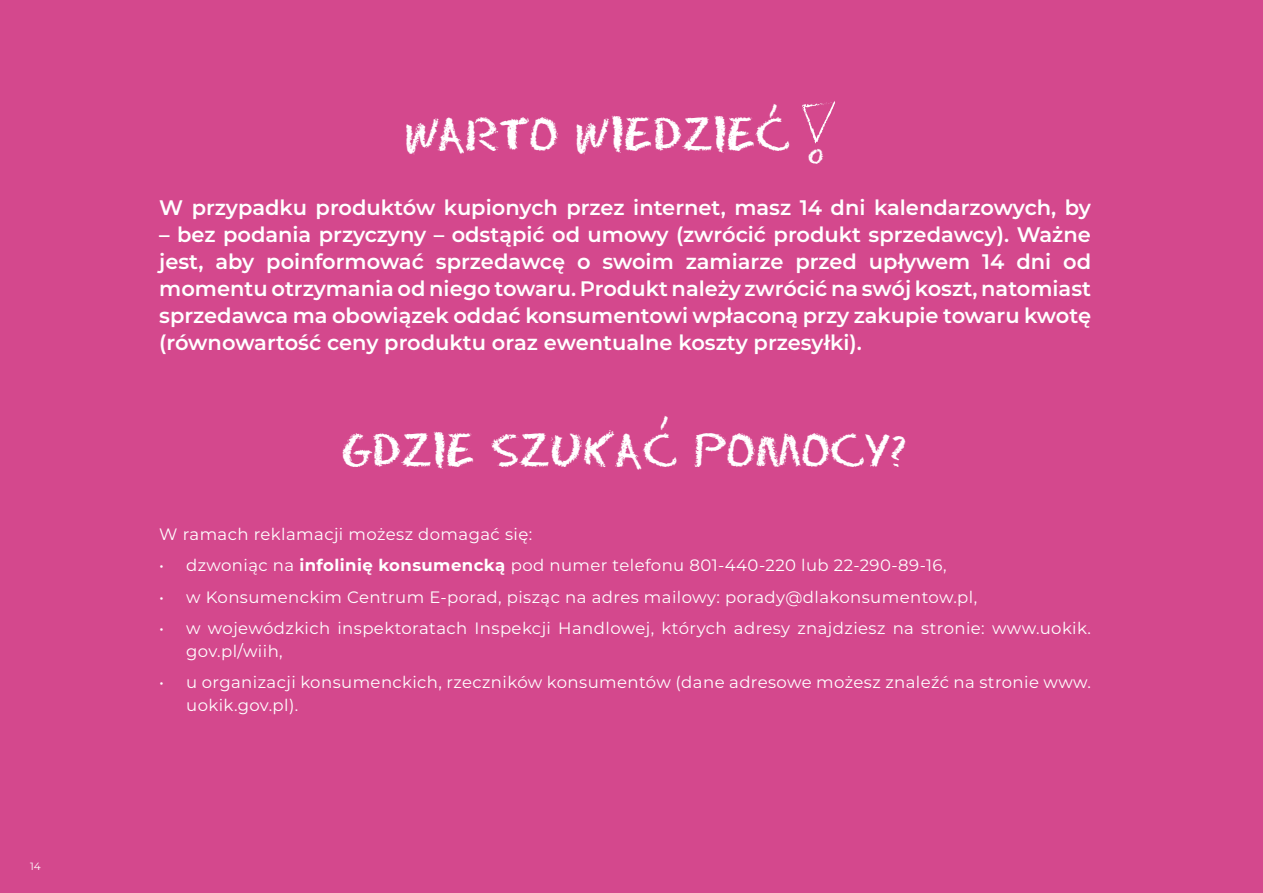
<style>
.page{position:relative;width:1263px;height:893px;background:#d4488d}
.page>*{position:absolute;margin:0;border:0;box-sizing:border-box;transform-origin:0 0}
.t1{font:42.3px "Eraser";color:#fff}
.t2{font:600 21px/27px "Montserrat";color:#fff;text-align:justify}
.t3{font:16.5px/22.5px "Montserrat";letter-spacing:.025em;color:#fff}
.t4{font:10.5px "Montserrat";color:#fff}
.s1{font-weight:700}
</style>
<div class="page">
<svg style="left:802px;top:101px;width:33px;height:43px"></svg>
<p class="t4" style="left:30px;top:859px;width:12px">14</p>
<p class="t1" style="left:405px;top:110px;width:387px">WARTO WIEDZIEC</p>
<p class="t2" style="left:159px;top:193px;width:933px">W przypadku produktów kupionych przez internet, masz 14 dni kalendarzowych, by</p>
<p class="t2" style="left:159px;top:220px;width:933px">– bez podania przyczyny – odstąpić od umowy (zwrócić produkt sprzedawcy). Ważne jest, aby poinformować sprzedawcę o swoim zamiarze przed upływem 14 dni od momentu otrzymania od niego towaru. Produkt należy zwrócić na swój koszt, natomiast sprzedawca ma obowiązek oddać konsumentowi wpłaconą przy zakupie towaru kwotę (równowartość ceny produktu oraz ewentualne koszty przesyłki).</p>
<p class="t1" style="left:341px;top:425px;width:567px">GDZIE SZUKAC POMOCY?</p>
<p class="t3" style="left:159px;top:522px;width:375px">W ramach reklamacji możesz domagać się:</p>
<p class="t3" style="left:159px;top:553px;width:789px">• dzwoniąc na <span class="s1">infolinię konsumencką</span> pod numer telefonu 801-440-220 lub 22-290-89-16,</p>
<p class="t3" style="left:159px;top:585px;width:819px">• w Konsumenckim Centrum E-porad, pisząc na adres mailowy: porady@dlakonsumentow.pl,</p>
<p class="t3" style="left:186px;top:616px;width:906px;text-indent:-27px">• w wojewódzkich inspektoratach Inspekcji Handlowej, których adresy znajdziesz na stronie: www.uokik. gov.pl/wiih,</p>
<p class="t3" style="left:186px;top:670px;width:906px;text-indent:-27px">• u organizacji konsumenckich, rzeczników konsumentów (dane adresowe możesz znaleźć na stronie www. uokik.gov.pl).</p>
</div>
